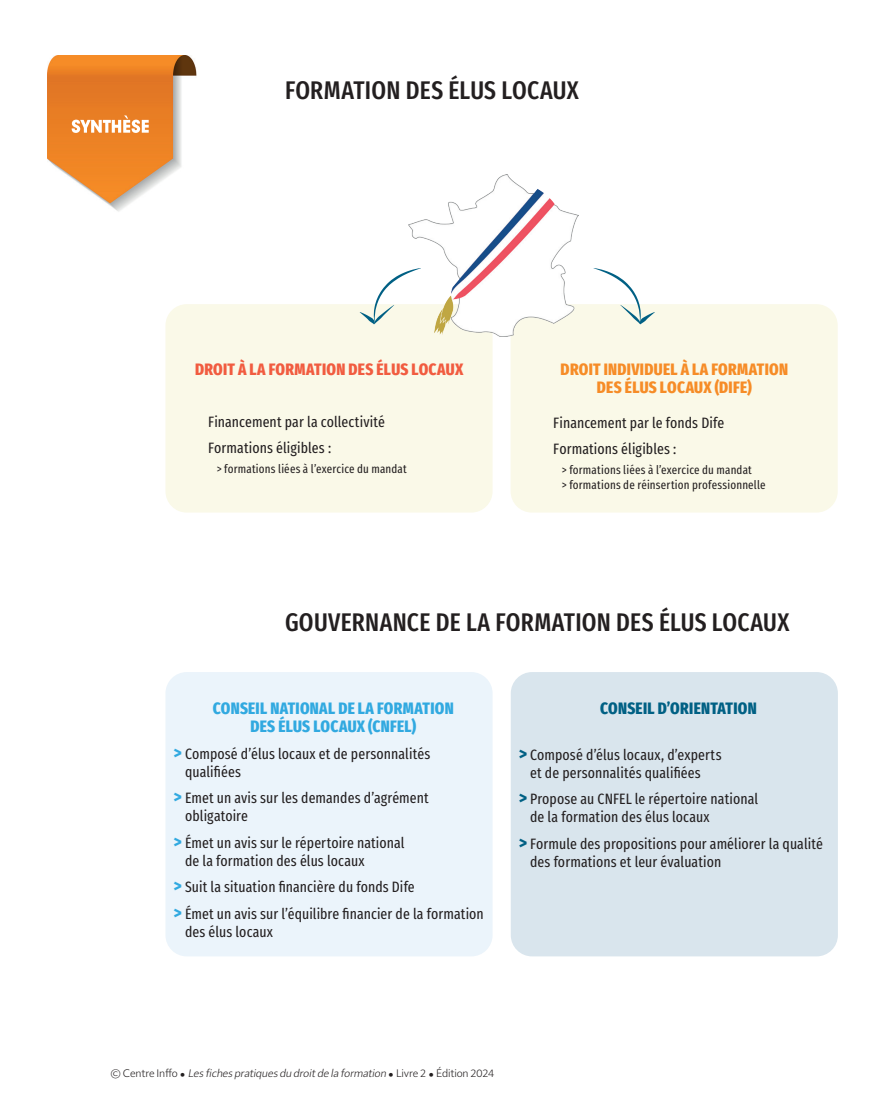
<style>
.page{position:relative;width:893px;height:1106px;background:#fff}
.page>*{position:absolute;margin:0;border:0;box-sizing:border-box;transform-origin:0 0}
.Synthese_titre{font:500 25.5px "Fira Sans Compressed";letter-spacing:.01em;color:#231f20}
.Tetiere_bleu{font:800 16.5px/18px "Fira Sans Compressed";letter-spacing:.015em;color:#31a9e0;text-align:center}
.Tetiere_bleu-2{font:800 16.5px/18px "Fira Sans Compressed";letter-spacing:.02em;color:#f68c27;text-align:center}
.Tetiere_bleu-3{font:800 16.5px "Fira Sans Compressed";letter-spacing:.015em;color:#f15c40}
.Tetiere_orange{font:800 16.5px "Fira Sans Compressed";letter-spacing:.015em;color:#006084}
.Schéma_texte_noir_2{font:15px/18px "Fira Sans Compressed";letter-spacing:.005em;color:#231f20}
.schéma_texte_c8{font:12px "Fira Sans Compressed";letter-spacing:.015em;color:#231f20}
._7_Art{font:italic 300 11.25px "Solitaire MVB Pro";color:#231f20}
.s1{font-weight:800;font-size:18px;color:#31a9e0}
.s2{font-weight:800;font-size:18px;color:#006084}
.s3{font-style:normal}
.s4{font-style:normal;font-size:15px}
</style>
<div class="page">
<img style="left:48px;top:55px;width:149px;height:157px">
<svg style="left:72px;top:115px;width:77px;height:18px"></svg>
<div style="left:511px;top:304px;width:327px;height:208px;background:#faf9e8;border-radius:21px"></div>
<div style="left:165px;top:304px;width:328px;height:208px;background:#faf9e8;border-radius:21px"></div>
<div style="left:165px;top:672px;width:328px;height:284px;background:#ebf4fb;border-radius:21px"></div>
<div style="left:511px;top:672px;width:327px;height:284px;background:#d9e5ed;border-radius:21px"></div>
<img style="left:408px;top:174px;width:170px;height:162px">
<svg style="left:360px;top:268px;width:61px;height:56px"></svg>
<svg style="left:594px;top:268px;width:61px;height:56px"></svg>
<p class="Synthese_titre" style="left:285px;top:69px;width:295px">FORMATION DES ÉLUS LOCAUX</p>
<p class="Tetiere_bleu-3" style="left:195px;top:355px;width:270px">DROIT À LA FORMATION DES ÉLUS LOCAUX</p>
<p class="Schéma_texte_noir_2" style="left:208px;top:412px;width:178px">Financement par la collectivité</p>
<p class="Schéma_texte_noir_2" style="left:208px;top:438px;width:124px">Formations éligibles :</p>
<p class="schéma_texte_c8" style="left:217px;top:459px;width:192px">&gt; formations liées à l’exercice du mandat</p>
<p class="Tetiere_bleu-2" style="left:561px;top:359px;width:229px">DROIT INDIVIDUEL À LA FORMATION<br>DES ÉLUS LOCAUX (DIFE)</p>
<p class="Schéma_texte_noir_2" style="left:553px;top:413px;width:172px">Financement par le fonds Dife</p>
<p class="Schéma_texte_noir_2" style="left:553px;top:439px;width:124px">Formations éligibles :</p>
<p class="schéma_texte_c8" style="left:562px;top:460px;width:192px">&gt; formations liées à l’exercice du mandat</p>
<p class="schéma_texte_c8" style="left:562px;top:475px;width:205px">&gt; formations de réinsertion professionnelle</p>
<p class="Synthese_titre" style="left:285px;top:601px;width:506px">GOUVERNANCE DE LA FORMATION DES ÉLUS LOCAUX</p>
<p class="Tetiere_bleu" style="left:213px;top:698px;width:242px">CONSEIL NATIONAL DE LA FORMATION<br>DES ÉLUS LOCAUX (CNFEL)</p>
<p class="Schéma_texte_noir_2" style="left:185px;top:744px;width:247px;text-indent:-11px"><span class="s1">&gt;</span> Composé d’élus locaux et de personnalités qualifiées</p>
<p class="Schéma_texte_noir_2" style="left:185px;top:788px;width:245px;text-indent:-11px"><span class="s1">&gt;</span> Emet un avis sur les demandes d’agrément obligatoire</p>
<p class="Schéma_texte_noir_2" style="left:185px;top:833px;width:221px;text-indent:-11px"><span class="s1">&gt;</span> Émet un avis sur le répertoire national de la formation des élus locaux</p>
<p class="Schéma_texte_noir_2" style="left:174px;top:877px;width:242px"><span class="s1">&gt;</span> Suit la situation financière du fonds Dife</p>
<p class="Schéma_texte_noir_2" style="left:185px;top:904px;width:300px;text-indent:-11px"><span class="s1">&gt;</span> Émet un avis sur l’équilibre financier de la formation des élus locaux</p>
<p class="Tetiere_orange" style="left:600px;top:694px;width:158px">CONSEIL D’ORIENTATION</p>
<p class="Schéma_texte_noir_2" style="left:530px;top:745px;width:193px;text-indent:-11px"><span class="s2">&gt;</span> Composé d’élus locaux, d’experts et de personnalités qualifiées</p>
<p class="Schéma_texte_noir_2" style="left:530px;top:789px;width:230px;text-indent:-11px"><span class="s2">&gt;</span> Propose au CNFEL le répertoire national de la formation des élus locaux</p>
<p class="Schéma_texte_noir_2" style="left:530px;top:834px;width:294px;text-indent:-11px"><span class="s2">&gt;</span> Formule des propositions pour améliorer la qualité des formations et leur évaluation</p>
<p class="_7_Art" style="left:111px;top:1065px;width:385px"><span class="s3">© C e n t re I n ffo</span> <span class="s4">•</span> Lesfichespratiquesdu droitde la formation <span class="s4">•</span> <span class="s3">L i v re 2</span> <span class="s4">•</span> <span class="s3">É d i t i o n 2 0 24</span></p>
</div>
